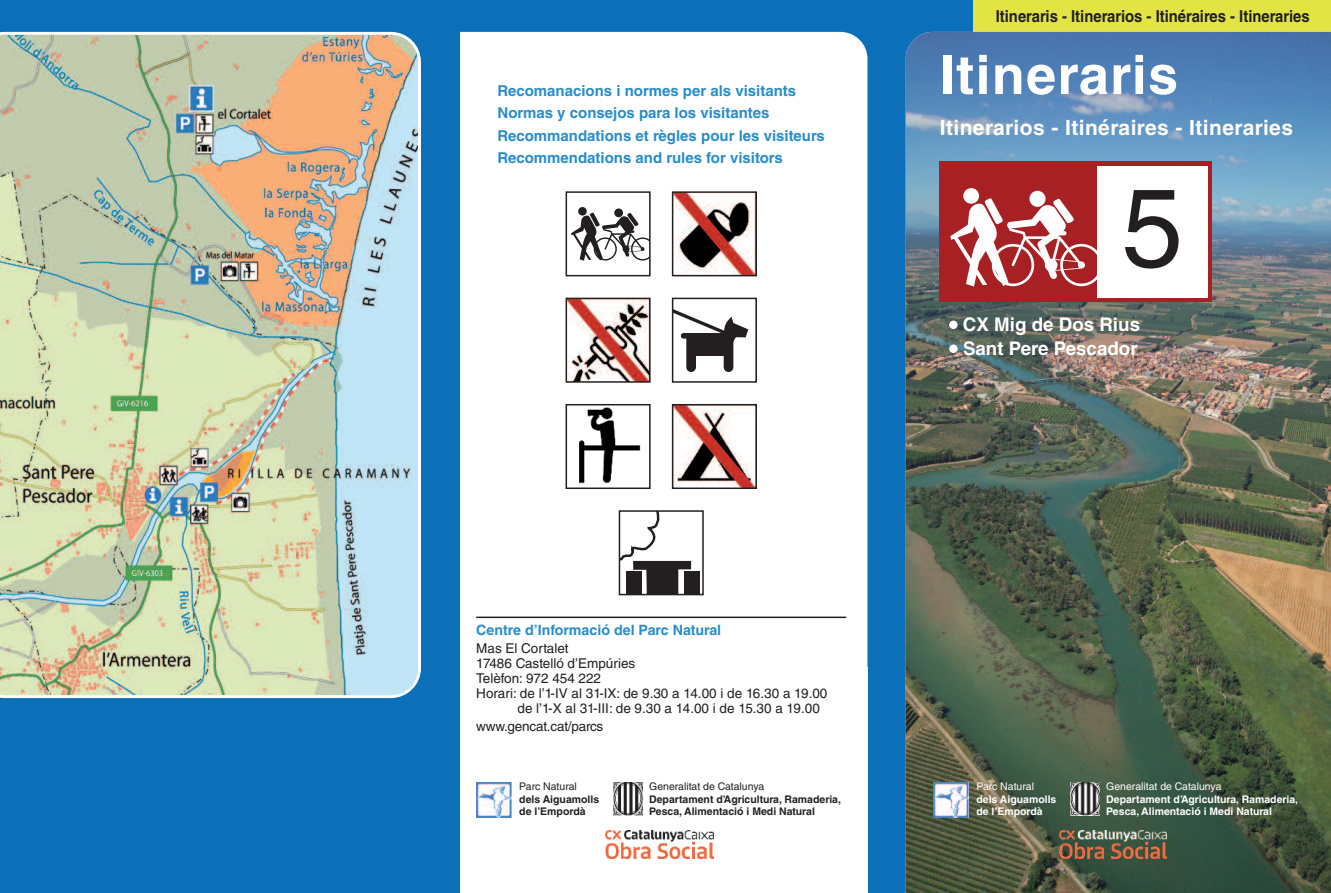
<style>
.page{position:relative;width:1331px;height:893px;background:#0b70b9}
.page>*{position:absolute;margin:0;border:0;box-sizing:border-box;transform-origin:0 0}
.t1{font:111px "Helvetica LT Std";color:#231f20}
.t2{font:700 54px "Helvetica LT Std";letter-spacing:.025em;color:#fff}
.t3{font:700 21px "Helvetica LT Std";letter-spacing:.02em;color:#fff}
.t4{font:700 18.75px/24px "Helvetica LT Std";color:#fff}
.t5{font:700 16.5px "Helvetica LT Std";color:#231f20;scale:.9 1}
.t6{font:700 15px/22.5px "Helvetica LT Std";color:#288dcc}
.t7{font:700 14.25px "Helvetica LT Std";color:#288dcc}
.t8{font:13.5px "Helvetica LT Std";color:#231f20}
.t9{font:700 10.5px/12.6px "Helvetica LT Std";color:#fff}
.t10{font:700 10.5px/12.6px "Helvetica LT Std";color:#231f20}
.t11{font:10.5px "Helvetica LT Std";color:#fff}
.t12{font:10.5px "Helvetica LT Std";color:#231f20}
</style>
<div class="page">
<div style="left:421px;top:32px;width:446px;height:663px;background:#fff;border-radius:27px"></div>
<div style="left:974px;top:0;width:357px;height:32px;background:#e2e445"></div>
<img style="left:906px;top:32px;width:425px;height:861px">
<div style="left:940px;top:162px;width:272px;height:140px;background:#a72023"></div>
<div style="left:1029px;top:191px;width:16px;height:16px;background:#fff;border-radius:50%"></div>
<div style="left:963px;top:188px;width:16px;height:16px;background:#fff;border-radius:50%"></div>
<svg style="left:950px;top:198px;width:147px;height:89px"></svg>
<div style="left:949px;top:321px;width:9px;height:8px;background:#fff;border-radius:50%"></div>
<div style="left:949px;top:345px;width:9px;height:8px;background:#fff;border-radius:50%"></div>
<div style="left:421px;top:667px;width:446px;height:226px;background:#fff"></div>
<hr style="left:476px;top:617px;width:370px;height:1px;background:#231f20">
<div style="left:1097px;top:166px;width:111px;height:132px;background:#fff"></div>
<img style="left:933px;top:783px;width:35px;height:34px">
<img style="left:1071px;top:782px;width:29px;height:33px">
<img style="left:476px;top:783px;width:35px;height:34px">
<img style="left:614px;top:782px;width:29px;height:33px">
<img style="left:1060px;top:830px;width:107px;height:28px">
<img style="left:606px;top:830px;width:107px;height:28px">
<svg style="left:614px;top:208px;width:9px;height:9px"></svg>
<div style="left:578px;top:207px;width:9px;height:9px;background:#231f20;border-radius:50%"></div>
<svg style="left:571px;top:212px;width:77px;height:49px"></svg>
<div style="left:566px;top:191px;width:85px;height:85px;border:2px solid #231f20"></div>
<img style="left:675px;top:194px;width:79px;height:79px">
<div style="left:672px;top:191px;width:85px;height:85px;border:2px solid #231f20"></div>
<img style="left:569px;top:301px;width:79px;height:79px">
<div style="left:566px;top:298px;width:85px;height:85px;border:2px solid #231f20"></div>
<svg style="left:675px;top:310px;width:74px;height:62px"></svg>
<div style="left:672px;top:298px;width:85px;height:85px;border:2px solid #231f20"></div>
<img style="left:579px;top:407px;width:62px;height:77px">
<div style="left:566px;top:404px;width:85px;height:85px;border:2px solid #231f20"></div>
<img style="left:675px;top:407px;width:79px;height:79px">
<div style="left:672px;top:404px;width:85px;height:85px;border:2px solid #231f20"></div>
<div style="left:684px;top:571px;width:15px;height:24px;background:#231f20"></div>
<svg style="left:622px;top:513px;width:69px;height:79px"></svg>
<div style="left:619px;top:510px;width:85px;height:85px;border:2px solid #231f20"></div>
<div style="left:421px;top:32px;width:38px;height:861px;background:#0b70b9"></div>
<img style="left:0;top:32px;width:421px;height:666px">
<p class="t6" style="left:497px;top:81px;width:329px">Recomanacions i normes per als visitants Normas y consejos para los visitantes Recommandations et règles pour les visiteurs Recommendations and rules for visitors</p>
<p class="t5" style="left:996px;top:11px;width:350px">Itineraris - Itinerarios - Itinéraires - Itineraries</p>
<h2 class="t2" style="left:940px;top:55px;width:240px">Itineraris</h2>
<h3 class="t3" style="left:940px;top:120px;width:355px">Itinerarios - Itinéraires - Itineraries</h3>
<h1 class="t1" style="left:1121px;top:187px;width:63px">5</h1>
<h3 class="t4" style="left:963px;top:314px;width:179px">CX Mig de Dos Rius<br>Sant Pere Pescador</h3>
<p class="t7" style="left:476px;top:624px;width:246px">Centre d’Informació del Parc Natural</p>
<p class="t8" style="left:476px;top:643px;width:94px">Mas El Cortalet</p>
<p class="t8" style="left:476px;top:658px;width:161px">17486 Castelló d’Empúries</p>
<p class="t8" style="left:476px;top:673px;width:126px">Telèfon: 972 454 222</p>
<p class="t8" style="left:476px;top:688px;width:353px">Horari: de l’1-IV al 31-IX: de 9.30 a 14.00 i de 16.30 a 19.00</p>
<p class="t8" style="left:518px;top:703px;width:304px">de l’1-X al 31-III: de 9.30 a 14.00 i de 15.30 a 19.00</p>
<p class="t8" style="left:476px;top:721px;width:129px">www.gencat.cat/parcs</p>
<p class="t12" style="left:519px;top:782px;width:59px">Parc Natural</p>
<p class="t10" style="left:519px;top:794px;width:81px">dels Aiguamolls de l’Empordà</p>
<p class="t12" style="left:649px;top:782px;width:117px">Generalitat de Catalunya</p>
<p class="t10" style="left:649px;top:794px;width:193px">Departament d’Agricultura, Ramaderia,<br>Pesca, Alimentació i Medi Natural</p>
<p class="t11" style="left:976px;top:782px;width:59px">Parc Natural</p>
<p class="t9" style="left:976px;top:794px;width:81px">dels Aiguamolls de l’Empordà</p>
<p class="t11" style="left:1106px;top:782px;width:117px">Generalitat de Catalunya</p>
<p class="t9" style="left:1106px;top:794px;width:193px">Departament d’Agricultura, Ramaderia,<br>Pesca, Alimentació i Medi Natural</p>
</div>
